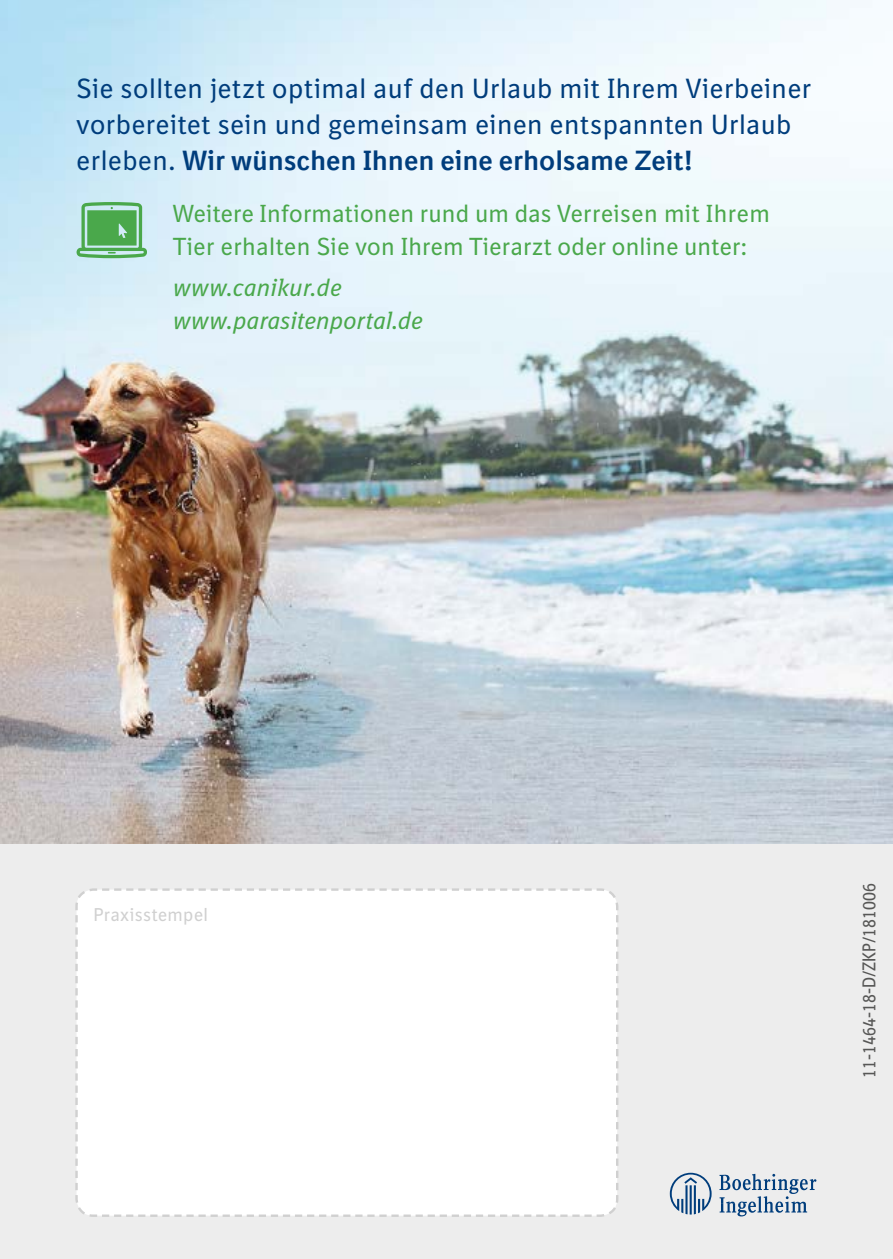
<style>
.page{position:relative;width:893px;height:1259px;background:#fff}
.page>*{position:absolute;margin:0;border:0;box-sizing:border-box;transform-origin:0 0}
.t1{font:27px/36px "BI Sans NEXT";letter-spacing:.02em;color:#003d7c}
.t2{font:24px/33px "BI Sans NEXT";letter-spacing:.01em;color:#4aa84b}
.t3{font:italic 24px/33px "BI Sans NEXT";letter-spacing:.005em;color:#4aa84b}
.t4{font:18px "BI Sans NEXT Cond";color:#575756}
.t5{font:18px "BI Sans NEXT";letter-spacing:.025em;color:#d0d0d0}
.s1{font-weight:700}
</style>
<div class="page">
<div style="left:0;top:844px;width:893px;height:415px;background:#ededed"></div>
<img style="left:0;top:0;width:893px;height:844px">
<div style="left:75px;top:888px;width:544px;height:329px;background:#fff"></div>
<svg style="left:670px;top:1172px;width:42px;height:42px"></svg>
<svg style="left:719px;top:1173px;width:97px;height:43px"></svg>
<svg style="left:75px;top:202px;width:73px;height:56px;background:#7ac088"></svg>
<p class="t1" style="left:77px;top:70px;width:736px">Sie sollten jetzt optimal auf den Urlaub mit Ihrem Vierbeiner vorbereitet sein und gemeinsam einen entspannten Urlaub erleben. <span class="s1">Wir wünschen Ihnen eine erholsame Zeit!</span></p>
<p class="t2" style="left:173px;top:197px;width:598px">Weitere Informationen rund um das Verreisen mit Ihrem<br>Tier erhalten Sie von Ihrem Tierarzt oder online unter:</p>
<p class="t3" style="left:173px;top:271px;width:251px">www.canikur.de www.parasitenportal.de</p>
<p class="t5" style="left:94px;top:904px;width:116px">Praxisstempel</p>
<p class="t4" style="left:859px;top:1078px;width:196px;rotate:-90deg">11-1464-18-D/ZKP/181006</p>
</div>
